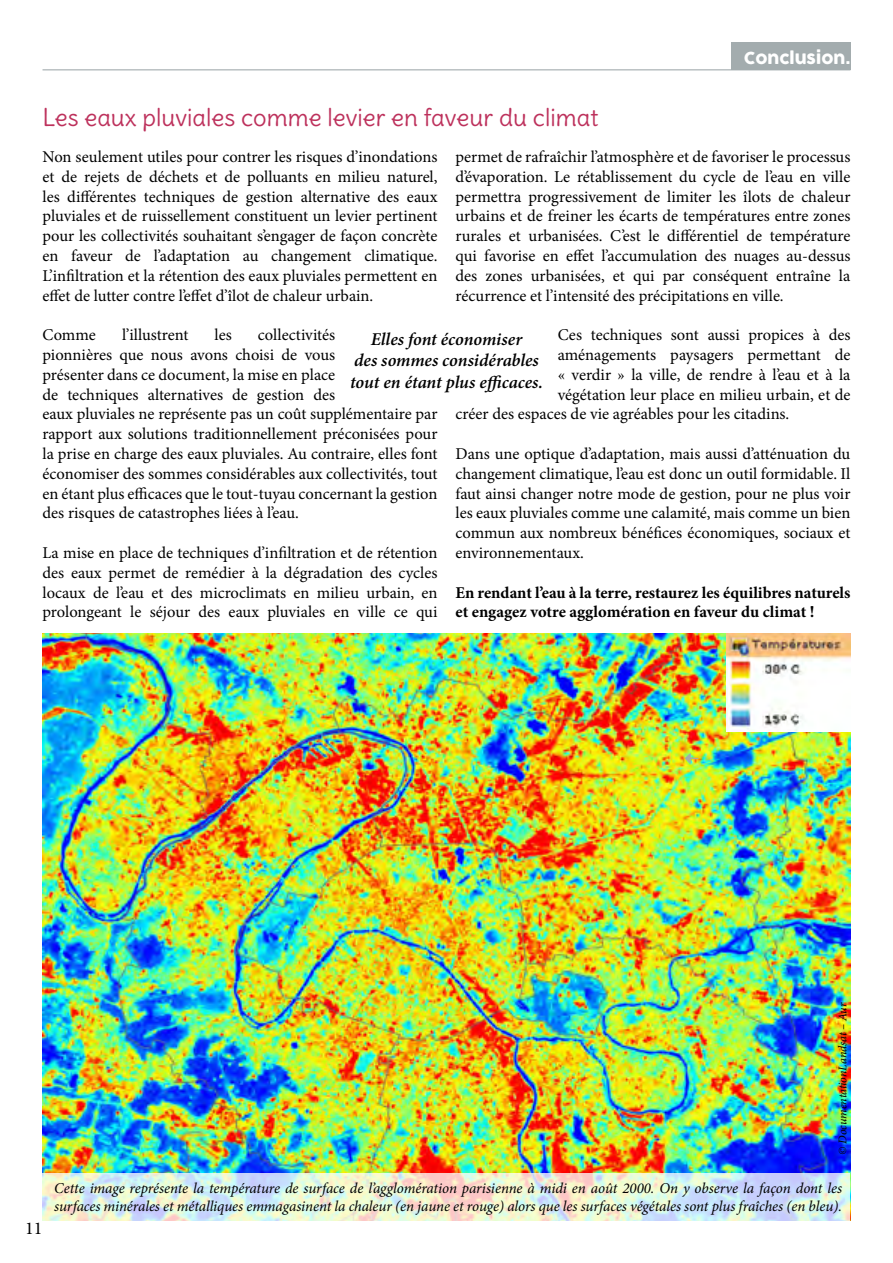
<style>
.page{position:relative;width:893px;height:1263px;background:#fff}
.page>*{position:absolute;margin:0;border:0;box-sizing:border-box;transform-origin:0 0}
.t1{font:24px "Delius";color:#bd315c}
.t2{font:italic 600 18px/21.6px "Minion Pro";letter-spacing:-.005em;color:#000;text-align:center}
.t3{font:18px "Minion Pro";color:#000}
.t4{font:16.5px/19.8px "Minion Pro";color:#000;text-align:justify}
.t5{font:700 16.5px/19.8px "Minion Pro";letter-spacing:-.005em;color:#000}
.t6{font:16.5px "COCOGOOSE";color:#fff}
.t7{font:italic 15px/18px "Minion Pro";letter-spacing:-.005em;color:#000}
.t8{font:italic 12px "Minion Pro";letter-spacing:-.005em;color:#000}
</style>
<div class="page">
<img style="left:43px;top:634px;width:807px;height:538px">
<div style="left:731px;top:43px;width:119px;height:27px;background:#a3acae"></div>
<hr style="left:43px;top:69px;width:807px;height:1px;background:#a3acae">
<svg style="left:685px;top:753px;width:13px;height:11px"></svg>
<svg style="left:43px;top:1172px;width:807px;height:49px;background:#dfe9df"></svg>
<img style="left:726px;top:634px;width:124px;height:97px">
<h1 class="t1" style="left:43px;top:102px;width:558px">Les eaux pluviales comme levier en faveur du climat</h1>
<p class="t6" style="left:744px;top:45px;width:108px">Conclusion.</p>
<p class="t4" style="left:43px;top:147px;width:396px">Non seulement utiles pour contrer les risques d’inondations et de rejets de déchets et de polluants en milieu naturel, les différentes techniques de gestion alternative des eaux pluviales et de ruissellement constituent un levier pertinent pour les collectivités souhaitant s’engager de façon concrète en faveur de l’adaptation au changement climatique.<br>L’infiltration et la rétention des eaux pluviales permettent en effet de lutter contre l’effet d’îlot de chaleur urbain.</p>
<p class="t4" style="left:43px;top:325px;width:55px">Comme</p>
<p class="t4" style="left:122px;top:325px;width:68px">l’illustrent</p>
<p class="t4" style="left:215px;top:325px;width:19px">les</p>
<p class="t4" style="left:455px;top:147px;width:396px">permet de rafraîchir l’atmosphère et de favoriser le processus d’évaporation. Le rétablissement du cycle de l’eau en ville permettra progressivement de limiter les îlots de chaleur urbains et de freiner les écarts de températures entre zones rurales et urbanisées. C’est le différentiel de température qui favorise en effet l’accumulation des nuages au-dessus des zones urbanisées, et qui par conséquent entraîne la récurrence et l’intensité des précipitations en ville.</p>
<p class="t4" style="left:558px;top:325px;width:294px">Ces techniques sont aussi propices à des</p>
<p class="t4" style="left:558px;top:345px;width:294px">aménagements paysagers permettant de</p>
<p class="t4" style="left:558px;top:365px;width:294px">« verdir » la ville, de rendre à l’eau et à la</p>
<p class="t4" style="left:558px;top:384px;width:294px">végétation leur place en milieu urbain, et de</p>
<p class="t4" style="left:455px;top:404px;width:335px">créer des espaces de vie agréables pour les citadins.</p>
<p class="t4" style="left:455px;top:444px;width:396px">Dans une optique d’adaptation, mais aussi d’atténuation du changement climatique, l’eau est donc un outil formidable. Il faut ainsi changer notre mode de gestion, pour ne plus voir les eaux pluviales comme une calamité, mais comme un bien commun aux nombreux bénéfices économiques, sociaux et environnementaux.</p>
<p class="t5" style="left:455px;top:582px;width:396px">En rendant l’eau à la terre, restaurez les équilibres naturels et engagez votre agglomération en faveur du climat !</p>
<p class="t4" style="left:43px;top:325px;width:396px;text-align:left;text-indent:215px">collectivités<br>pionnières que nous avons choisi de vous<br>présenter dans ce document, la mise en place<br>de techniques alternatives de gestion des<br>eaux pluviales ne représente pas un coût supplémentaire par rapport aux solutions traditionnellement préconisées pour la prise en charge des eaux pluviales. Au contraire, elles font économiser des sommes considérables aux collectivités, tout en étant plus efficaces que le tout-tuyau concernant la gestion des risques de catastrophes liées à l’eau.</p>
<p class="t4" style="left:43px;top:543px;width:396px">La mise en place de techniques d’infiltration et de rétention des eaux permet de remédier à la dégradation des cycles locaux de l’eau et des microclimats en milieu urbain, en prolongeant le séjour des eaux pluviales en ville ce qui</p>
<p class="t2" style="left:350px;top:328px;width:194px">Elles font économiser<br>des sommes considérables tout en étant plus efficaces.</p>
<p class="t3" style="left:25px;top:1216px;width:19px">11</p>
<p class="t8" style="left:834px;top:1155px;width:154px;rotate:-90deg">© DocumentationLandsat – Aur</p>
<p class="t7" style="left:54px;top:1179px;width:789px">Cette image représente la température de surface de l’agglomération parisienne à midi en août 2000. On y observe la façon dont les surfaces minérales et métalliques emmagasinent la chaleur (en jaune et rouge) alors que les surfaces végétales sont plus fraîches (en bleu).</p>
</div>
